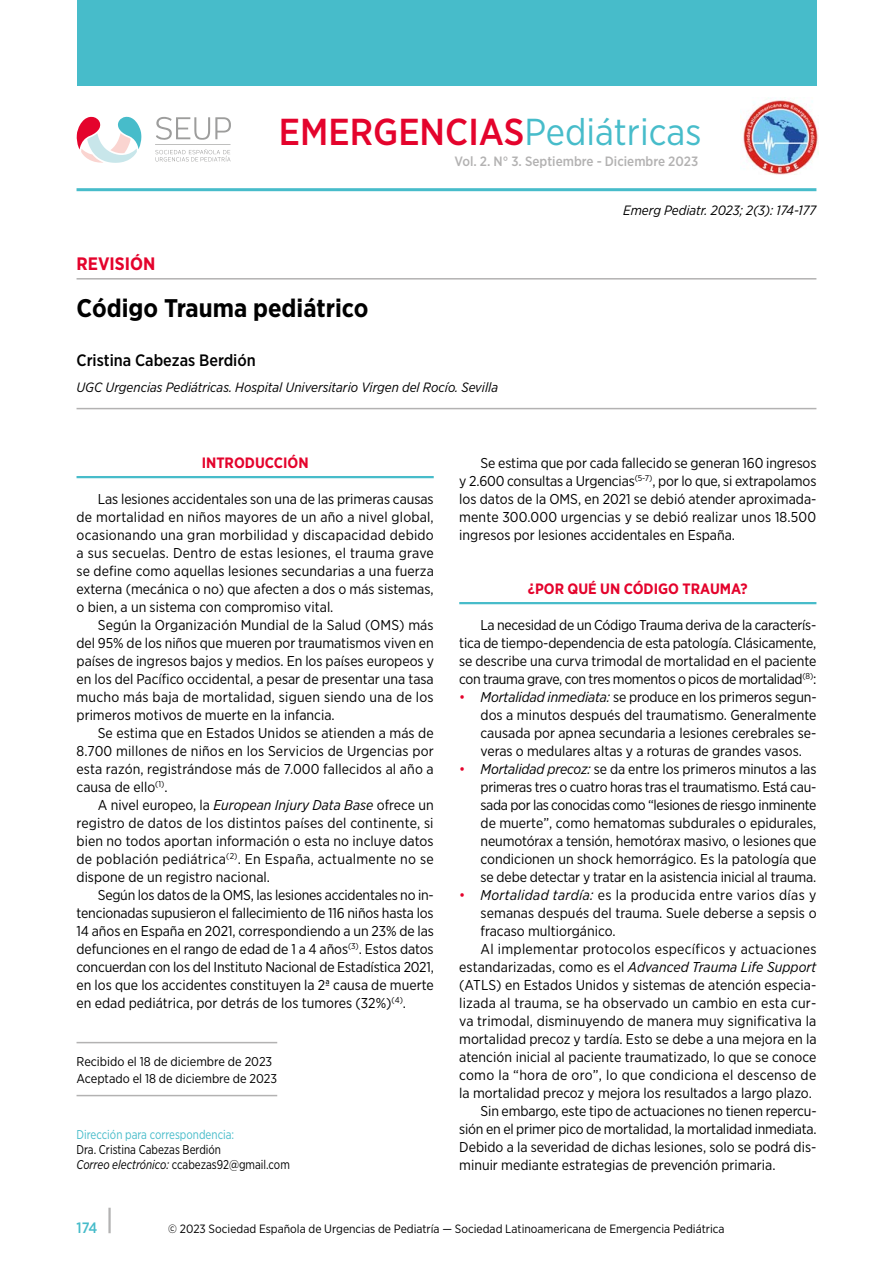
<style>
.page{position:relative;width:893px;height:1263px;background:#fff}
.page>*{position:absolute;margin:0;border:0;box-sizing:border-box;transform-origin:0 0}
.t1{font:500 37.5px "Gotham Narrow";color:#e4032c}
.t2{font:700 25.5px "Gotham Narrow";color:#000}
.t3{font:700 18px "Gotham Narrow";color:#e4032c}
.t4{font:500 16.5px "Gotham Narrow";color:#000}
.t5{font:700 15px "Gotham Narrow";color:#e4032c}
.t6{font:500 15px "Gotham Narrow";color:#47bcca}
.t7{font:14.25px/18px "Gotham Narrow";color:#000;text-align:justify}
.t8{font:14.25px "Gotham Narrow";letter-spacing:.02em;color:#000}
.t9{font:italic 14.25px "Gotham Narrow";letter-spacing:.005em;color:#000}
.t10{font:italic 13.5px "Gotham Narrow";color:#000}
.t11{font:500 13.5px "Gotham Narrow";color:#b3b2b2}
.t12{font:12.75px/15px "Gotham Narrow";color:#000;scale:.9 1}
.t13{font:12.75px/17.2px "Gotham Narrow";color:#000}
.t14{font:12.75px "Gotham Narrow";color:#47bcca;scale:.9 1}
.t15{font:12px "Gotham Narrow";color:#000}
.s1{font-weight:400;color:#47bcca}
.s2{font-style:italic}
.s3{color:#e4032c}
.s4{font-style:normal}
</style>
<div class="page">
<hr style="left:108px;top:1208px;width:3px;height:25px;background:#b3b2b2">
<hr style="left:77px;top:188px;width:739px;height:3px;background:#47bcca">
<hr style="left:77px;top:408px;width:739px;height:1px;background:#b3b2b2">
<hr style="left:77px;top:278px;width:739px;height:2px;background:#b3b2b2">
<img style="left:743px;top:100px;width:76px;height:75px">
<svg style="left:77px;top:116px;width:64px;height:47px"></svg>
<svg style="left:155px;top:117px;width:76px;height:45px"></svg>
<div style="left:77px;top:0;width:739px;height:85px;background:#47bcca"></div>
<hr style="left:77px;top:476px;width:357px;height:2px;background:#47bcca">
<hr style="left:459px;top:602px;width:357px;height:2px;background:#47bcca">
<hr style="left:77px;top:1042px;width:200px;height:1px;background:#b3b2b2">
<hr style="left:77px;top:1095px;width:200px;height:1px;background:#b3b2b2">
<h1 class="t1" style="left:279px;top:108px;width:424px">EMERGENCIAS<span class="s1">Pediátricas</span></h1>
<p class="t11" style="left:454px;top:153px;width:245px">Vol. 2. N° 3. Septiembre - Diciembre 2023</p>
<p class="t3" style="left:77px;top:252px;width:80px">REVISIÓN</p>
<h2 class="t2" style="left:77px;top:291px;width:294px">Código Trauma pediátrico</h2>
<p class="t4" style="left:77px;top:350px;width:181px">Cristina Cabezas Berdión</p>
<p class="t10" style="left:77px;top:378px;width:423px">UGC Urgencias Pediátricas. Hospital Universitario Virgen del Rocío. Sevilla</p>
<p class="t10" style="left:623px;top:202px;width:195px">Emerg Pediatr. 2023; 2(3): 174-177</p>
<p class="t5" style="left:202px;top:453px;width:108px">INTRODUCCIÓN</p>
<p class="t7" style="left:77px;top:490px;width:359px;text-indent:21px">Las lesiones accidentales son una de las primeras causas de mortalidad en niños mayores de un año a nivel global, ocasionando una gran morbilidad y discapacidad debido a sus secuelas. Dentro de estas lesiones, el trauma grave se define como aquellas lesiones secundarias a una fuerza externa (mecánica o no) que afecten a dos o más sistemas, o bien, a un sistema con compromiso vital.</p>
<p class="t7" style="left:77px;top:616px;width:359px;text-indent:21px">Según la Organización Mundial de la Salud (OMS) más del 95% de los niños que mueren por traumatismos viven en países de ingresos bajos y medios. En los países europeos y en los del Pacífico occidental, a pesar de presentar una tasa mucho más baja de mortalidad, siguen siendo una de los primeros motivos de muerte en la infancia.</p>
<p class="t7" style="left:77px;top:724px;width:359px;text-indent:21px">Se estima que en Estados Unidos se atienden a más de 8.700 millones de niños en los Servicios de Urgencias por esta razón, registrándose más de 7.000 fallecidos al año a causa de ello<sup>(1)</sup>.</p>
<p class="t7" style="left:77px;top:796px;width:359px;text-indent:21px">A nivel europeo, la <span class="s2">European Injury Data Base</span> ofrece un registro de datos de los distintos países del continente, si bien no todos aportan información o esta no incluye datos de población pediátrica<sup>(2)</sup>. En España, actualmente no se dispone de un registro nacional.</p>
<p class="t7" style="left:77px;top:886px;width:359px;text-indent:21px">Según los datos de la OMS, las lesiones accidentales no in&shy;tencionadas supusieron el fallecimiento de 116 niños hasta los 14 años en España en 2021, correspondiendo a un 23% de las defunciones en el rango de edad de 1 a 4 años<sup>(3)</sup>. Estos datos concuerdan con los del Instituto Nacional de Estadística 2021, en los que los accidentes constituyen la 2ª causa de muerte en edad pediátrica, por detrás de los tumores (32%)<sup>(4)</sup>.</p>
<p class="t13" style="left:77px;top:1052px;width:202px">Recibido el 18 de diciembre de 2023<br>Aceptado el 18 de diciembre de 2023</p>
<p class="t14" style="left:77px;top:1127px;width:177px">Dirección para correspondencia:</p>
<p class="t12" style="left:77px;top:1142px;width:238px">Dra. Cristina Cabezas Berdión<br><span class="s2">Correo electrónico:</span> ccabezas92@gmail.com</p>
<p class="t7" style="left:459px;top:454px;width:359px;text-indent:21px">Se estima que por cada fallecido se generan 160 ingresos y 2.600 consultas a Urgencias<sup>(5-7)</sup>, por lo que, si extrapolamos los datos de la OMS, en 2021 se debió atender aproximada&shy;mente 300.000 urgencias y se debió realizar unos 18.500 ingresos por lesiones accidentales en España.</p>
<p class="t5" style="left:528px;top:579px;width:221px">¿POR QUÉ UN CÓDIGO TRAUMA?</p>
<p class="t7" style="left:459px;top:616px;width:359px;text-indent:21px">La necesidad de un Código Trauma deriva de la caracterís&shy;tica de tiempo-dependencia de esta patología. Clásicamente, se describe una curva trimodal de mortalidad en el paciente con trauma grave, con tres momentos o picos de mortalidad<sup>(8)</sup>:</p>
<p class="t7" style="left:480px;top:688px;width:338px;text-indent:-21px"><span class="s3">•</span> <span class="s2">Mortalidad inmediata:</span> se produce en los primeros segun&shy;dos a minutos después del traumatismo. Generalmente causada por apnea secundaria a lesiones cerebrales se&shy;veras o medulares altas y a roturas de grandes vasos.</p>
<p class="t7" style="left:480px;top:760px;width:338px;text-indent:-21px"><span class="s3">•</span> <span class="s2">Mortalidad precoz:</span> se da entre los primeros minutos a las primeras tres o cuatro horas tras el traumatismo. Está cau&shy;sada por las conocidas como “lesiones de riesgo inminente de muerte”, como hematomas subdurales o epidurales, neumotórax a tensión, hemotórax masivo, o lesiones que condicionen un shock hemorrágico. Es la patología que se debe detectar y tratar en la asistencia inicial al trauma.</p>
<p class="t8" style="left:459px;top:886px;width:359px"><span class="s3">•</span> <span class="s2">Mortalidad tardía:</span> es la producida entre varios días y</p>
<p class="t7" style="left:480px;top:904px;width:338px">semanas después del trauma. Suele deberse a sepsis o</p>
<p class="t7" style="left:480px;top:922px;width:137px">fracaso multiorgánico.</p>
<p class="t8" style="left:480px;top:940px;width:337px">Al implementar protocolos específicos y actuaciones</p>
<p class="t9" style="left:459px;top:958px;width:359px"><span class="s4">estandarizadas, como es el</span> Advanced Trauma Life Support</p>
<p class="t7" style="left:459px;top:976px;width:359px">(ATLS) en Estados Unidos y sistemas de atención especia-</p>
<p class="t7" style="left:459px;top:994px;width:359px">lizada al trauma, se ha observado un cambio en esta cur-</p>
<p class="t7" style="left:459px;top:1012px;width:358px">va trimodal, disminuyendo de manera muy significativa la</p>
<p class="t7" style="left:459px;top:1030px;width:359px">mortalidad precoz y tardía. Esto se debe a una mejora en la</p>
<p class="t7" style="left:459px;top:1048px;width:359px">atención inicial al paciente traumatizado, lo que se conoce</p>
<p class="t8" style="left:459px;top:1066px;width:359px">como la “hora de oro”, lo que condiciona el descenso de</p>
<p class="t7" style="left:459px;top:1084px;width:354px">la mortalidad precoz y mejora los resultados a largo plazo.</p>
<p class="t7" style="left:480px;top:1102px;width:338px">Sin embargo, este tipo de actuaciones no tienen repercu-</p>
<p class="t7" style="left:459px;top:1120px;width:359px">sión en el primer pico de mortalidad, la mortalidad inmediata.</p>
<p class="t7" style="left:459px;top:1138px;width:359px">Debido a la severidad de dichas lesiones, solo se podrá dis-</p>
<p class="t7" style="left:459px;top:1156px;width:318px">minuir mediante estrategias de prevención primaria.</p>
<p class="t6" style="left:77px;top:1218px;width:22px">174</p>
<p class="t15" style="left:168px;top:1221px;width:558px">© 2023 Sociedad Española de Urgencias de Pediatría — Sociedad Latinoamericana de Emergencia Pediátrica</p>
</div>
